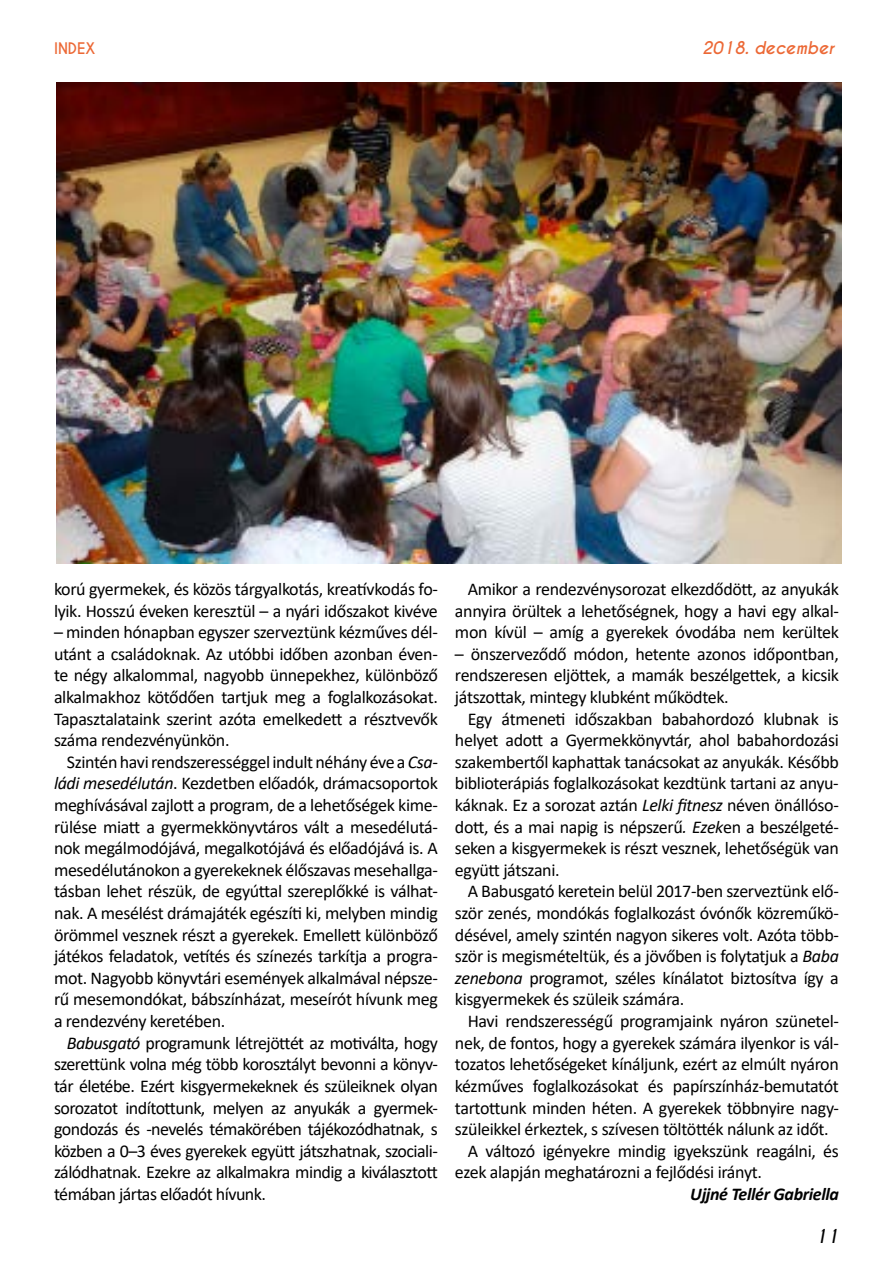
<style>
.page{position:relative;width:893px;height:1263px;background:#fff}
.page>*{position:absolute;margin:0;border:0;box-sizing:border-box;transform-origin:0 0}
.t1{font:18px/21.6px "Calibri";letter-spacing:-.02em;color:#000;text-align:justify}
.t2{font:italic 700 18px "Calibri";letter-spacing:-.02em;color:#000}
.t3{font:italic 700 18px "Caviar Dreams";color:#000}
.t4{font:italic 700 16.5px "Caviar Dreams";color:#ec6835}
.t5{font:700 15px "Caviar Dreams";color:#ec6835}
.s1{font-style:italic}
</style>
<div class="page">
<img style="left:56px;top:83px;width:785px;height:480px">
<p class="t5" style="left:54px;top:39px;width:9px">INDEX</p>
<p class="t4" style="left:702px;top:38px;width:134px">2018. december</p>
<p class="t1" style="left:54px;top:578px;width:385px">korú gyermekek, és közös tárgyalkotás, kreatívkodás fo&shy;lyik. Hosszú éveken keresztül – a nyári időszakot kivéve</p>
<p class="t1" style="left:54px;top:621px;width:385px">– minden hónapban egyszer szerveztünk kézműves dél&shy;utánt a családoknak. Az utóbbi időben azonban éven&shy;te négy alkalommal, nagyobb ünnepekhez, különböző alkalmakhoz kötődően tartjuk meg a foglalkozásokat.<br>Tapasztalataink szerint azóta emelkedett a résztvevők száma rendezvényünkön.</p>
<p class="t1" style="left:54px;top:751px;width:385px;text-indent:13px">Szintén havi rendszerességgel indult néhány éve a <span class="s1">Csa&shy;ládi mesedélután</span>. Kezdetben előadók, drámacsoportok meghívásával zajlott a program, de a lehetőségek kime&shy;rülése miatt a gyermekkönyvtáros vált a mesedélutá&shy;nok megálmodójává, megalkotójává és előadójává is. A mesedélutánokon a gyerekeknek élőszavas mesehallga&shy;tásban lehet részük, de egyúttal szereplőkké is válhat&shy;nak. A mesélést drámajáték egészíti ki, melyben mindig örömmel vesznek részt a gyerekek. Emellett különböző játékos feladatok, vetítés és színezés tarkítja a progra&shy;mot. Nagyobb könyvtári események alkalmával népsze&shy;rű mesemondókat, bábszínházat, meseírót hívunk meg a rendezvény keretében.</p>
<p class="t1" style="left:54px;top:1031px;width:385px;text-indent:13px"><span class="s1">Babusgató</span> programunk létrejöttét az motiválta, hogy szerettünk volna még több korosztályt bevonni a könyv&shy;tár életébe. Ezért kisgyermekeknek és szüleiknek olyan sorozatot indítottunk, melyen az anyukák a gyermek&shy;gondozás és -nevelés témakörében tájékozódhatnak, s közben a 0–3 éves gyerekek együtt játszhatnak, szociali&shy;zálódhatnak. Ezekre az alkalmakra mindig a kiválasztott témában jártas előadót hívunk.</p>
<p class="t1" style="left:455px;top:578px;width:385px;text-indent:13px">Amikor a rendezvénysorozat elkezdődött, az anyukák annyira örültek a lehetőségnek, hogy a havi egy alkal&shy;mon kívül – amíg a gyerekek óvodába nem kerültek</p>
<p class="t1" style="left:455px;top:643px;width:385px">– önszerveződő módon, hetente azonos időpontban, rendszeresen eljöttek, a mamák beszélgettek, a kicsik játszottak, mintegy klubként működtek.</p>
<p class="t1" style="left:455px;top:707px;width:385px;text-indent:13px">Egy átmeneti időszakban babahordozó klubnak is helyet adott a Gyermekkönyvtár, ahol babahordozási szakembertől kaphattak tanácsokat az anyukák. Később biblioterápiás foglalkozásokat kezdtünk tartani az anyu&shy;káknak. Ez a sorozat aztán <span class="s1">Lelki fitnesz</span> néven önállóso&shy;dott, és a mai napig is népszerű<span class="s1">. Ezek</span>en a beszélgeté&shy;seken a kisgyermekek is részt vesznek, lehetőségük van együtt játszani.</p>
<p class="t1" style="left:455px;top:880px;width:385px;text-indent:13px">A Babusgató keretein belül 2017-ben szerveztünk elő&shy;ször zenés, mondókás foglalkozást óvónők közreműkö&shy;désével, amely szintén nagyon sikeres volt. Azóta több&shy;ször is megismételtük, és a jövőben is folytatjuk a <span class="s1">Baba zenebona</span> programot, széles kínálatot biztosítva így a kisgyermekek és szüleik számára.</p>
<p class="t1" style="left:468px;top:1010px;width:373px">Havi rendszerességű programjaink nyáron szünetel-</p>
<p class="t1" style="left:455px;top:1031px;width:385px">nek, de fontos, hogy a gyerekek számára ilyenkor is vál-</p>
<p class="t1" style="left:455px;top:1053px;width:385px">tozatos lehetőségeket kínáljunk, ezért az elmúlt nyáron</p>
<p class="t1" style="left:455px;top:1075px;width:385px">kézműves foglalkozásokat és papírszínház-bemutatót</p>
<p class="t1" style="left:455px;top:1096px;width:385px">tartottunk minden héten. A gyerekek többnyire nagy-</p>
<p class="t1" style="left:455px;top:1118px;width:375px">szüleikkel érkeztek, s szívesen töltötték nálunk az időt.</p>
<p class="t1" style="left:468px;top:1139px;width:373px">A változó igényekre mindig igyekszünk reagálni, és</p>
<p class="t1" style="left:455px;top:1161px;width:309px">ezek alapján meghatározni a fejlődési irányt.</p>
<p class="t2" style="left:690px;top:1181px;width:150px">Ujjné Tellér Gabriella</p>
<p class="t3" style="left:815px;top:1226px;width:26px">11</p>
</div>
